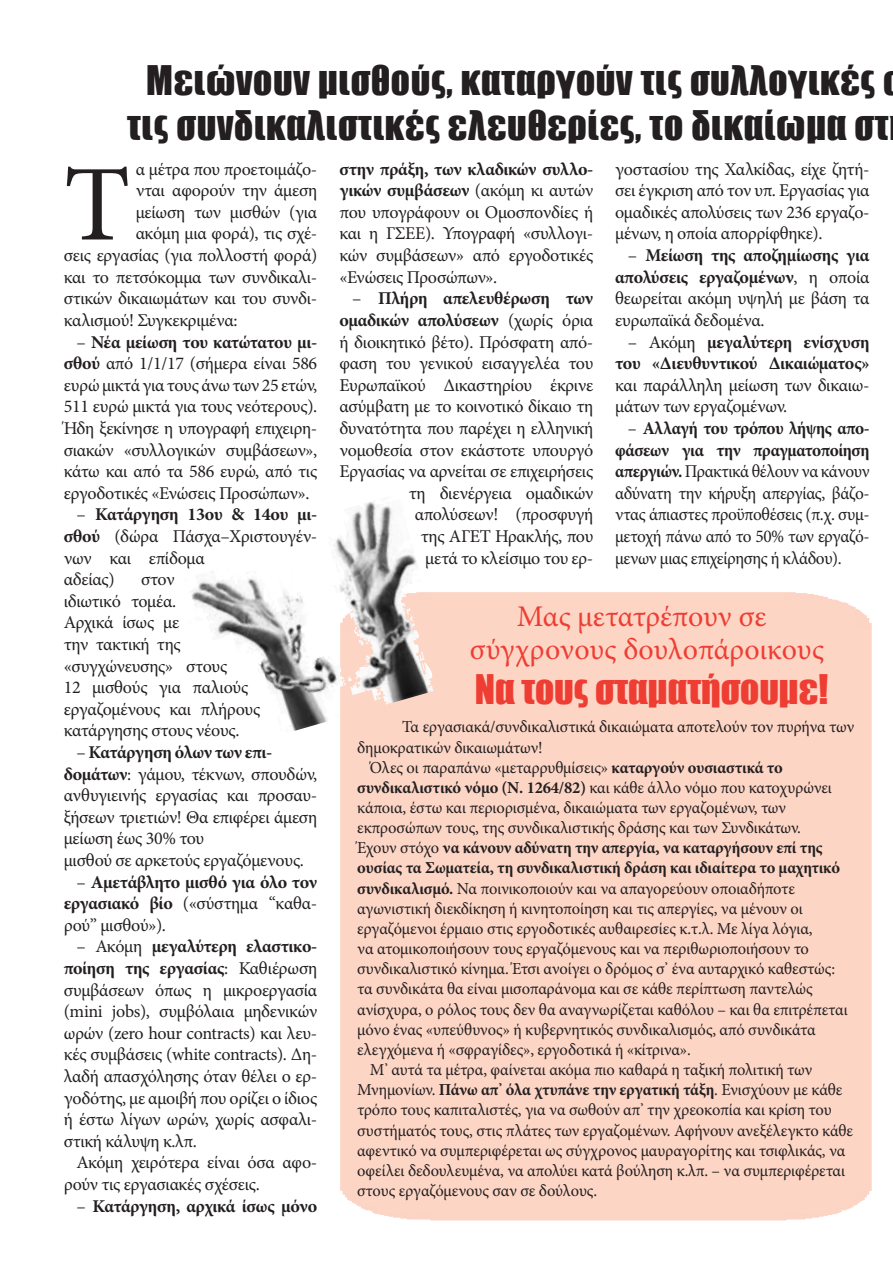
<style>
.page{position:relative;width:893px;height:1263px;background:#fff}
.page>*{position:absolute;margin:0;border:0;box-sizing:border-box;transform-origin:0 0}
.t1{font:107.85px "Minion Pro";color:#231f20}
.t2{font:37.5px "Impact";letter-spacing:.02em;color:#231f20}
.t3{font:37.5px "Impact";color:#ee3e34}
.t4{font:30px "Minion Pro";color:#ee3e34}
.t5{font:18px/21.6px "Minion Pro";letter-spacing:-.02em;color:#231f20;text-align:justify}
.t6{font:18px/21.6px "Minion Pro";letter-spacing:-.02em;color:#231f20;text-align:justify;scale:.96 1}
.t7{font:700 18px/21.6px "Minion Pro";letter-spacing:-.02em;color:#231f20;text-align:justify}
.t8{font:16.8px/20.1px "Minion Pro";letter-spacing:-.01em;color:#231f20}
.s1{font-weight:700}
.s2{font-weight:400}
</style>
<div class="page">
<div style="left:340px;top:592px;width:532px;height:628px;background:#fcd5c5"></div>
<img style="left:328px;top:502px;width:63px;height:203px">
<p class="t2" style="left:146px;top:51px;width:730px">Μειώνουν μισθούς, καταργούν τις συλλογικές</p>
<p class="t2" style="left:127px;top:96px;width:763px">τις συνδικαλιστικές ελευθερίες, το δικαίωμα στ</p>
<p class="t1" style="left:64px;top:133px;width:68px">Τ</p>
<p class="t5" style="left:136px;top:158px;width:183px">α μέτρα που προετοιμάζο-</p>
<p class="t5" style="left:136px;top:180px;width:183px">νται αφορούν την άμεση</p>
<p class="t5" style="left:136px;top:201px;width:183px">μείωση των μισθών (για</p>
<p class="t5" style="left:136px;top:223px;width:183px">ακόμη μια φορά), τις σχέ-</p>
<p class="t5" style="left:64px;top:245px;width:255px">σεις εργασίας (για πολλοστή φορά)</p>
<p class="t5" style="left:64px;top:266px;width:255px">και το πετσόκομμα των συνδικαλι-</p>
<p class="t5" style="left:64px;top:288px;width:255px">στικών δικαιωμάτων και του συνδι-</p>
<p class="t5" style="left:64px;top:309px;width:175px">καλισμού! Συγκεκριμένα:</p>
<p class="t5" style="left:64px;top:331px;width:255px;text-indent:13px">– <span class="s1">Νέα μείωση του κατώτατου μι&shy;σθού</span> από 1/1/17 (σήμερα είναι 586 ευρώ μικτά για τους άνω των 25 ετών, 511 ευρώ μικτά για τους νεότερους).<br>Ήδη ξεκίνησε η υπογραφή επιχειρη&shy;σιακών «συλλογικών συμβάσεων», κάτω και από τα 586 ευρώ, από τις εργοδοτικές «Ενώσεις Προσώπων».</p>
<p class="t5" style="left:64px;top:504px;width:255px;text-align:left;text-indent:13px">– <span class="s1">Κατάργηση 13ου &amp; 14ου μι&shy;σθού</span> (δώρα Πάσχα–Χριστουγέν&shy;νων και επίδομα<br>αδείας)</p>
<p class="t5" style="left:64px;top:569px;width:198px;text-align:left;text-indent:77px">στον<br>ιδιωτικό τομέα.<br>Αρχικά ίσως με<br>την τακτική της «συγχώνευσης» στους<br>12 μισθούς για παλιούς εργαζομένους και πλήρους κατάργησης στους νέους.</p>
<p class="t5" style="left:64px;top:741px;width:255px;text-align:left;text-indent:13px">– <span class="s1">Κατάργηση όλων των επι&shy;δομάτων</span>: γάμου, τέκνων, σπουδών, ανθυγιεινής εργασίας και προσαυ&shy;ξήσεων τριετιών! Θα επιφέρει άμεση μείωση έως 30% του</p>
<p class="t5" style="left:64px;top:849px;width:242px">μισθού σε αρκετούς εργαζόμενους.</p>
<p class="t7" style="left:64px;top:871px;width:255px;text-indent:13px"><span class="s2">–</span> Αμετάβλητο μισθό για όλο τον εργασιακό βίο <span class="s2">(«σύστημα “καθα&shy;ρού” μισθού»).</span></p>
<p class="t5" style="left:64px;top:936px;width:255px;text-indent:13px">– Ακόμη <span class="s1">μεγαλύτερη ελαστικο&shy;ποίηση της εργασίας</span>: Καθιέρωση συμβάσεων όπως η μικροεργασία (mini jobs), συμβόλαια μηδενικών ωρών (zero hour contracts) και λευ&shy;κές συμβάσεις (white contracts). Δη&shy;λαδή απασχόλησης όταν θέλει ο ερ&shy;γοδότης, με αμοιβή που ορίζει ο ίδιος ή έστω λίγων ωρών, χωρίς ασφαλι&shy;στική κάλυψη κ.λπ.</p>
<p class="t5" style="left:64px;top:1152px;width:255px;text-indent:13px">Ακόμη χειρότερα είναι όσα αφο&shy;ρούν τις εργασιακές σχέσεις.</p>
<p class="t7" style="left:77px;top:1195px;width:242px"><span class="s2">–</span> Κατάργηση, αρχικά ίσως μόνο</p>
<p class="t5" style="left:339px;top:158px;width:255px"><span class="s1">στην πράξη, των κλαδικών συλλο&shy;γικών συμβάσεων</span> (ακόμη κι αυτών που υπογράφουν οι Ομοσπονδίες ή και η ΓΣΕΕ). Υπογραφή «συλλογι&shy;κών συμβάσεων» από εργοδοτικές «Ενώσεις Προσώπων».</p>
<p class="t5" style="left:339px;top:288px;width:255px;text-align:right">– <span class="s1">Πλήρη απελευθέρωση των ομαδικών απολύσεων</span> (χωρίς όρια ή διοικητικό βέτο). Πρόσφατη από&shy;φαση του γενικού εισαγγελέα του<br>Ευρωπαϊκού Δικαστηρίου έκρινε ασύμβατη με το κοινοτικό δίκαιο τη δυνατότητα που παρέχει η ελληνική νομοθεσία στον εκάστοτε υπουργό<br>Εργασίας να αρνείται σε επιχειρήσεις τη διενέργεια ομαδικών απολύσεων! (προσφυγή<br>της ΑΓΕΤ Ηρακλής, που<br>μετά το κλείσιμο του ερ-</p>
<p class="t5" style="left:615px;top:158px;width:256px">γοστασίου της Χαλκίδας, είχε ζητή&shy;σει έγκριση από τον υπ. Εργασίας για ομαδικές απολύσεις των 236 εργαζο&shy;μένων, η οποία απορρίφθηκε).</p>
<p class="t5" style="left:615px;top:245px;width:256px;text-indent:13px">– <span class="s1">Μείωση της αποζημίωσης για απολύσεις εργαζομένων</span>, η οποία θεωρείται ακόμη υψηλή με βάση τα ευρωπαϊκά δεδομένα.</p>
<p class="t5" style="left:615px;top:331px;width:256px;text-indent:13px">– Ακόμη <span class="s1">μεγαλύτερη ενίσχυση του «Διευθυντικού Δικαιώματος» </span>και παράλληλη μείωση των δικαιω&shy;μάτων των εργαζομένων.</p>
<p class="t6" style="left:615px;top:417px;width:267px;text-indent:13px">– <span class="s1">Αλλαγή του τρόπου λήψης απο&shy;φάσεων για την πραγματοποίηση απεργιών.</span> Πρακτικά θέλουν να κάνουν αδύνατη την κήρυξη απεργίας, βάζο&shy;ντας άπιαστες προϋποθέσεις (π.χ. συμ&shy;μετοχή πάνω από το 50% των εργαζό&shy;μενων μιας επιχείρησης ή κλάδου).</p>
<p class="t4" style="left:517px;top:596px;width:251px">Μας μετατρέπουν σε</p>
<p class="t4" style="left:470px;top:629px;width:356px">σύγχρονους δουλοπάροικους</p>
<p class="t3" style="left:475px;top:660px;width:355px">Να τους σταματήσουμε!</p>
<p class="t8" style="left:357px;top:717px;width:499px;text-indent:45px">Τα εργασιακά/συνδικαλιστικά δικαιώματα αποτελούν τον πυρήνα των δημοκρατικών δικαιωμάτων!</p>
<p class="t8" style="left:357px;top:757px;width:492px;text-indent:13px">Όλες οι παραπάνω «μεταρρυθμίσεις» <span class="s1">καταργούν ουσιαστικά το συνδικαλιστικό νόμο (Ν. 1264/82)</span> και κάθε άλλο νόμο που κατοχυρώνει κάποια, έστω και περιορισμένα, δικαιώματα των εργαζομένων, των εκπροσώπων τους, της συνδικαλιστικής δράσης και των Συνδικάτων.<br>Έχουν στόχο <span class="s1">να κάνουν αδύνατη την απεργία, να καταργήσουν επί της ουσίας τα Σωματεία, τη συνδικαλιστική δράση και ιδιαίτερα το μαχητικό συνδικαλισμό.</span> Να ποινικοποιούν και να απαγορεύουν οποιαδήποτε αγωνιστική διεκδίκηση ή κινητοποίηση και τις απεργίες, να μένουν οι εργαζόμενοι έρμαιο στις εργοδοτικές αυθαιρεσίες κ.τ.λ. Με λίγα λόγια,<br>να ατομικοποιήσουν τους εργαζόμενους και να περιθωριοποιήσουν το συνδικαλιστικό κίνημα. Έτσι ανοίγει ο δρόμος σ’ ένα αυταρχικό καθεστώς: τα συνδικάτα θα είναι μισοπαράνομα και σε κάθε περίπτωση παντελώς ανίσχυρα, ο ρόλος τους δεν θα αναγνωρίζεται καθόλου – και θα επιτρέπεται μόνο ένας «υπεύθυνος» ή κυβερνητικός συνδικαλισμός, από συνδικάτα ελεγχόμενα ή «σφραγίδες», εργοδοτικά ή «κίτρινα».</p>
<p class="t8" style="left:357px;top:1060px;width:497px;text-indent:13px">Μ’ αυτά τα μέτρα, φαίνεται ακόμα πιο καθαρά η ταξική πολιτική των Μνημονίων. <span class="s1">Πάνω απ’ όλα χτυπάνε την εργατική τάξη</span>. Ενισχύουν με κάθε τρόπο τους καπιταλιστές, για να σωθούν απ’ την χρεοκοπία και κρίση του συστήματός τους, στις πλάτες των εργαζομένων. Αφήνουν ανεξέλεγκτο κάθε αφεντικό να συμπεριφέρεται ως σύγχρονος μαυραγορίτης και τσιφλικάς, να οφείλει δεδουλευμένα, να απολύει κατά βούληση κ.λπ. – να συμπεριφέρεται στους εργαζόμενους σαν σε δούλους.</p>
</div>
